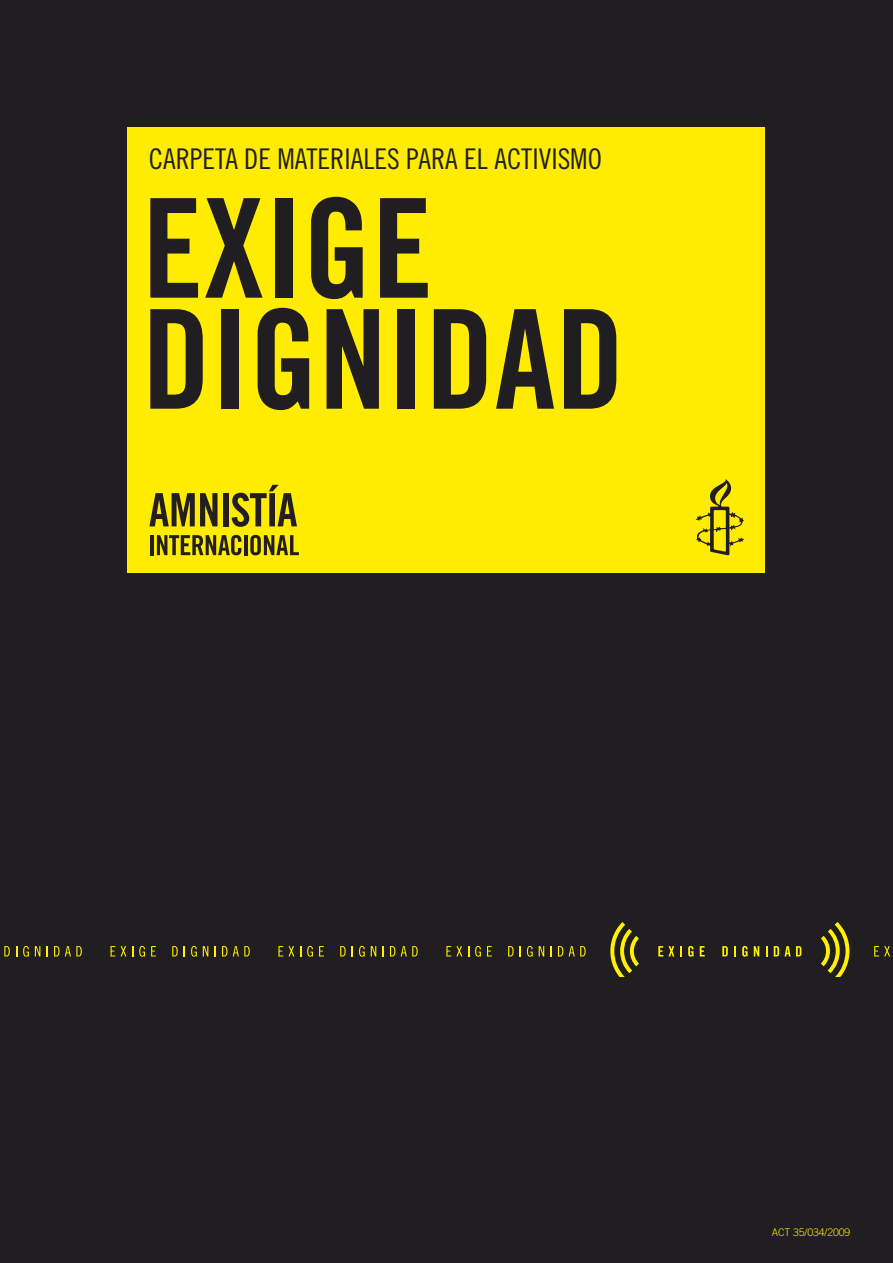
<style>
.page{position:relative;width:893px;height:1263px;background:#201e21}
.page>*{position:absolute;margin:0;border:0;box-sizing:border-box;transform-origin:0 0}
.t1{font:137.85px/111px "Amnesty Trade Gothic Bd Cn 20";color:#201e21}
.t2{font:28.5px "Amnesty Trade Gothic Cn 18";color:#201e21}
.t3{font:300 10.5px "Amnesty Trade Gothic";letter-spacing:-.01em;color:#ffec00}
</style>
<div class="page">
<svg style="left:874px;top:946px;width:16px;height:10px"></svg>
<svg style="left:4px;top:946px;width:6px;height:10px"></svg>
<svg style="left:23px;top:946px;width:6px;height:11px"></svg>
<svg style="left:35px;top:946px;width:5px;height:10px"></svg>
<svg style="left:54px;top:946px;width:28px;height:10px"></svg>
<svg style="left:111px;top:946px;width:4px;height:10px"></svg>
<svg style="left:121px;top:946px;width:12px;height:10px"></svg>
<svg style="left:139px;top:946px;width:6px;height:11px"></svg>
<svg style="left:151px;top:946px;width:5px;height:10px"></svg>
<svg style="left:172px;top:946px;width:6px;height:10px"></svg>
<svg style="left:191px;top:946px;width:6px;height:11px"></svg>
<svg style="left:203px;top:946px;width:5px;height:10px"></svg>
<svg style="left:222px;top:946px;width:5px;height:10px"></svg>
<svg style="left:233px;top:946px;width:17px;height:10px"></svg>
<svg style="left:278px;top:946px;width:16px;height:10px"></svg>
<svg style="left:307px;top:946px;width:6px;height:11px"></svg>
<svg style="left:319px;top:946px;width:5px;height:10px"></svg>
<svg style="left:340px;top:946px;width:6px;height:10px"></svg>
<svg style="left:359px;top:946px;width:6px;height:11px"></svg>
<svg style="left:371px;top:946px;width:5px;height:10px"></svg>
<svg style="left:382px;top:946px;width:2px;height:10px"></svg>
<svg style="left:390px;top:946px;width:5px;height:10px"></svg>
<svg style="left:401px;top:946px;width:17px;height:10px"></svg>
<svg style="left:446px;top:946px;width:16px;height:10px"></svg>
<svg style="left:475px;top:946px;width:6px;height:11px"></svg>
<svg style="left:487px;top:946px;width:5px;height:10px"></svg>
<svg style="left:508px;top:946px;width:6px;height:10px"></svg>
<svg style="left:527px;top:946px;width:6px;height:11px"></svg>
<svg style="left:539px;top:946px;width:5px;height:10px"></svg>
<svg style="left:550px;top:946px;width:2px;height:10px"></svg>
<svg style="left:558px;top:946px;width:5px;height:10px"></svg>
<svg style="left:569px;top:946px;width:17px;height:10px"></svg>
<svg style="left:658px;top:946px;width:16px;height:10px"></svg>
<svg style="left:680px;top:946px;width:2px;height:10px"></svg>
<svg style="left:688px;top:946px;width:6px;height:11px"></svg>
<svg style="left:700px;top:946px;width:5px;height:10px"></svg>
<svg style="left:722px;top:946px;width:6px;height:10px"></svg>
<svg style="left:734px;top:946px;width:2px;height:10px"></svg>
<svg style="left:742px;top:946px;width:6px;height:11px"></svg>
<svg style="left:754px;top:946px;width:5px;height:10px"></svg>
<svg style="left:774px;top:946px;width:27px;height:10px"></svg>
<svg style="left:610px;top:922px;width:29px;height:55px"></svg>
<svg style="left:821px;top:922px;width:28px;height:55px"></svg>
<div style="left:128px;top:128px;width:637px;height:445px;background:#ffec00"></div>
<div style="left:223px;top:493px;width:5px;height:33px;background:#231f20"></div>
<svg style="left:232px;top:485px;width:65px;height:42px"></svg>
<hr style="left:150px;top:535px;width:4px;height:20px;background:#231f20">
<svg style="left:157px;top:535px;width:84px;height:20px"></svg>
<hr style="left:244px;top:535px;width:3px;height:20px;background:#231f20">
<svg style="left:250px;top:535px;width:48px;height:20px"></svg>
<svg style="left:149px;top:493px;width:69px;height:33px"></svg>
<svg style="left:696px;top:479px;width:48px;height:76px"></svg>
<p class="t2" style="left:149px;top:142px;width:455px">CARPETA DE MATERIALES PARA EL ACTIVISMO</p>
<h1 class="t1" style="left:142px;top:192px;width:484px">EXIGE<br>DIGNIDAD</h1>
<p class="t3" style="left:772px;top:1225px;width:80px">ACT 35/034/2009</p>
</div>
